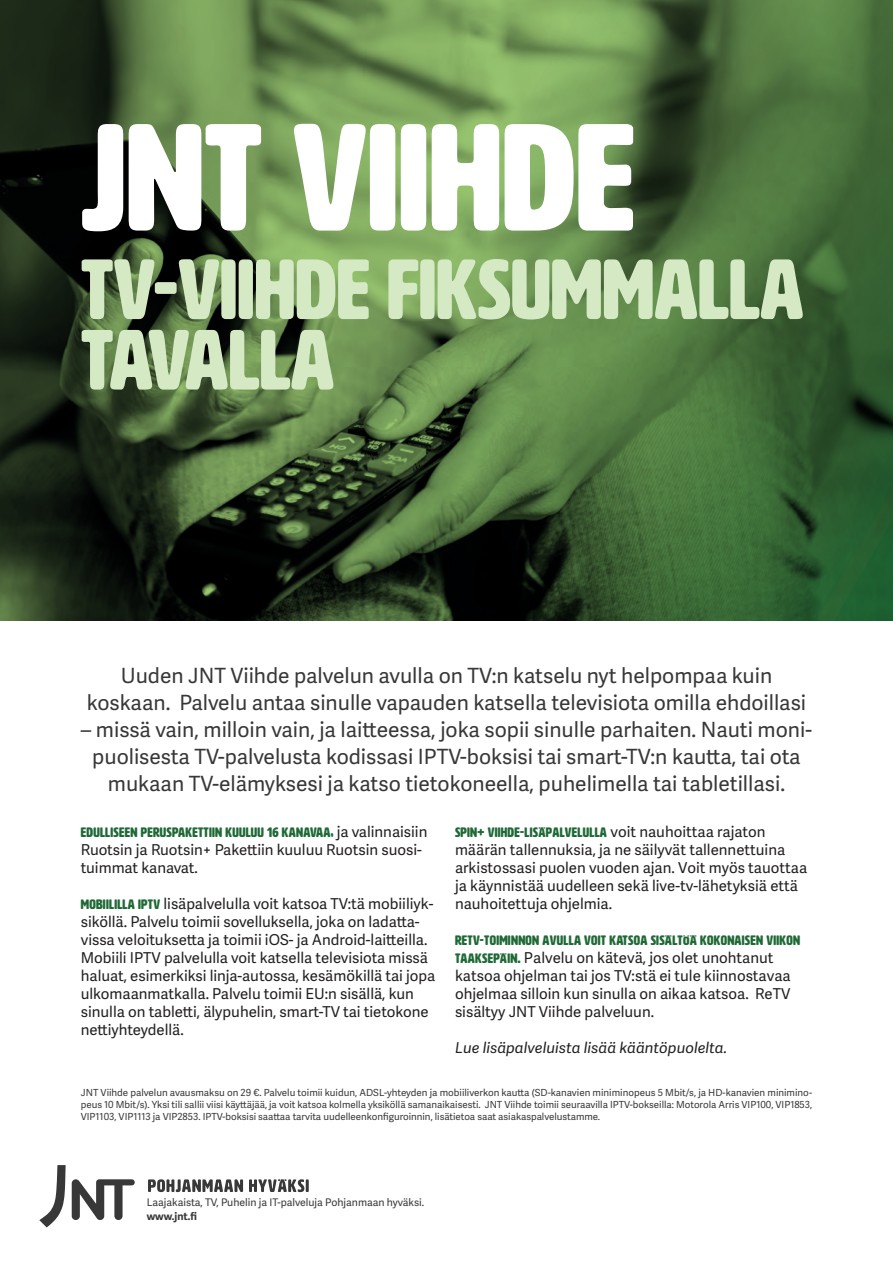
<style>
.page{position:relative;width:893px;height:1263px;background:#fff}
.page>*{position:absolute;margin:0;border:0;box-sizing:border-box;transform-origin:0 0}
.t1{font:150px "HWT Artz";color:#fff}
.t2{font:84px/70.5px "HWT Artz";color:#d6e9c5}
.t3{font:21px/27px "Adelle Sans";color:#383839;text-align:center}
.t4{font:15px/18px "Adelle Sans";color:#231f20}
.t5{font:italic 15px "Adelle Sans";color:#231f20}
.t6{font:13.5px "HWT Artz";letter-spacing:.02em;color:#1f6936}
.t7{font:10.5px "Adelle Sans";color:#383839}
.t8{font:700 10.5px "Adelle Sans";color:#383839}
.t9{font:9.75px/11.7px "Adelle Sans";color:#383839;text-align:justify}
.s1{font-family:"Adelle Sans";font-size:15px;color:#231f20}
.s2{font-family:"HWT Artz";font-size:13.5px;color:#1f6936}
</style>
<div class="page">
<svg style="left:0;top:0;width:893px;height:621px;background:#486638"></svg>
<svg style="left:148px;top:1179px;width:95px;height:13px"></svg>
<svg style="left:249px;top:1179px;width:60px;height:13px"></svg>
<svg style="left:72px;top:1179px;width:63px;height:41px"></svg>
<svg style="left:39px;top:1165px;width:27px;height:62px"></svg>
<h1 class="t1" style="left:81px;top:99px;width:556px">JNT VIIHDE</h1>
<h2 class="t2" style="left:81px;top:255px;width:724px">TV-VIIHDE FIKSUMMALLA<br>TAVALLA</h2>
<h3 class="t3" style="left:87px;top:661px;width:721px">Uuden JNT Viihde palvelun avulla on TV:n katselu nyt helpompaa kuin koskaan. Palvelu antaa sinulle vapauden katsella televisiota omilla ehdoillasi</h3>
<p class="t3" style="left:81px;top:715px;width:732px">– missä vain, milloin vain, ja laitteessa, joka sopii sinulle parhaiten. Nauti moni&shy;puolisesta TV-palvelusta kodissasi IPTV-boksisi tai smart-TV:n kautta, tai ota mukaan TV-elämyksesi ja katso tietokoneella, puhelimella tai tabletillasi.</p>
<p class="t6" style="left:81px;top:825px;width:348px">EDULLISEEN PERUSPAKETTIIN KUULUU 16 KANAVAA, <span class="s1">ja valinnaisiin</span></p>
<p class="t4" style="left:81px;top:840px;width:343px">Ruotsin ja Ruotsin+ Pakettiin kuuluu Ruotsin suosi&shy;tuimmat kanavat.</p>
<p class="t4" style="left:81px;top:894px;width:356px"><span class="s2">MOBIILILLA IPTV</span> lisäpalvelulla voit katsoa TV:tä mobiiliyk&shy;siköllä. Palvelu toimii sovelluksella, joka on ladatta&shy;vissa veloituksetta ja toimii iOS- ja Android-laitteilla.<br>Mobiili IPTV palvelulla voit katsella televisiota missä haluat, esimerkiksi linja-autossa, kesämökillä tai jopa ulkomaanmatkalla. Palvelu toimii EU:n sisällä, kun sinulla on tabletti, älypuhelin, smart-TV tai tietokone nettiyhteydellä.</p>
<p class="t6" style="left:455px;top:825px;width:312px">SPIN+ VIIHDE-LISÄPALVELULLA <span class="s1">voit nauhoittaa rajaton</span></p>
<p class="t4" style="left:455px;top:840px;width:354px">määrän tallennuksia, ja ne säilyvät tallennettuina arkistossasi puolen vuoden ajan. Voit myös tauottaa ja käynnistää uudelleen sekä live-tv-lähetyksiä että nauhoitettuja ohjelmia.</p>
<p class="t6" style="left:455px;top:933px;width:347px">RETV-TOIMINNON AVULLA VOIT KATSOA SISÄLTÖÄ KOKONAISEN VIIKON</p>
<p class="t4" style="left:455px;top:948px;width:337px"><span class="s2">TAAKSEPÄIN.</span> Palvelu on kätevä, jos olet unohtanut katsoa ohjelman tai jos TV:stä ei tule kiinnostavaa ohjelmaa silloin kun sinulla on aikaa katsoa. ReTV sisältyy JNT Viihde palveluun.</p>
<p class="t5" style="left:455px;top:1037px;width:274px">Lue lisäpalveluista lisää kääntöpuolelta.</p>
<p class="t9" style="left:81px;top:1087px;width:733px">JNT Viihde palvelun avausmaksu on 29 €. Palvelu toimii kuidun, ADSL-yhteyden ja mobiiliverkon kautta (SD-kanavien miniminopeus 5 Mbit/s, ja HD-kanavien minimino&shy;peus 10 Mbit/s). Yksi tili sallii viisi käyttäjää, ja voit katsoa kolmella yksiköllä samanaikaisesti. JNT Viihde toimii seuraavilla IPTV-bokseilla: Motorola Arris VIP100, VIP1853, VIP1103, VIP1113 ja VIP2853. IPTV-boksisi saattaa tarvita uudelleenkonfiguroinnin, lisätietoa saat asiakaspalvelustamme.</p>
<p class="t7" style="left:147px;top:1195px;width:279px">Laajakaista, TV, Puhelin ja IT-palveluja Pohjanmaan hyväksi.</p>
<p class="t8" style="left:147px;top:1208px;width:52px">www.jnt.fi</p>
</div>
